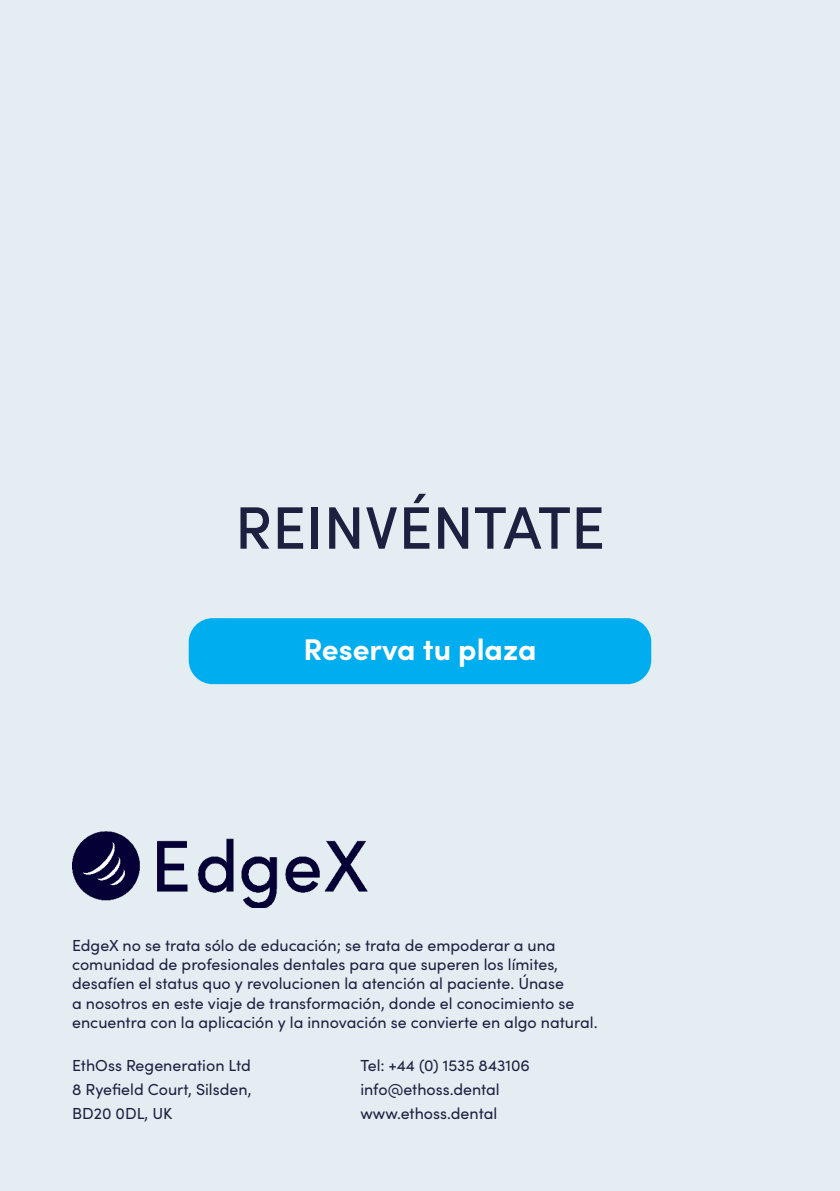
<style>
.page{position:relative;width:840px;height:1191px;background:#fff}
.page>*{position:absolute;margin:0;border:0;box-sizing:border-box;transform-origin:0 0}
.t1{font:500 60px "Sofia Pro";color:#1c2140}
.t2{font:700 30px "Sofia Pro";color:#fff}
.t3{font:16px/19.2px "Sofia Pro";color:#1c2140}
</style>
<div class="page">
<div style="left:0;top:0;width:839px;height:1191px;background:#e4edf2"></div>
<div style="left:189px;top:618px;width:462px;height:66px;background:#00aeef;border-radius:24px"></div>
<img style="left:72px;top:831px;width:295px;height:76px">
<p class="t1" style="left:235px;top:483px;width:371px">REINVÉNTATE</p>
<p class="t2" style="left:303px;top:626px;width:234px">Reserva tu plaza</p>
<p class="t3" style="left:72px;top:934px;width:526px">EdgeX no se trata sólo de educación; se trata de empoderar a una comunidad de profesionales dentales para que superen los límites, desafíen el status quo y revolucionen la atención al paciente. Únase<br>a nosotros en este viaje de transformación, donde el conocimiento se encuentra con la aplicación y la innovación se convierte en algo natural.</p>
<p class="t3" style="left:72px;top:1054px;width:180px">EthOss Regeneration Ltd</p>
<p class="t3" style="left:360px;top:1054px;width:171px">Tel: +44 (0) 1535 843106</p>
<p class="t3" style="left:72px;top:1078px;width:181px">8 Ryefield Court, Silsden,</p>
<p class="t3" style="left:360px;top:1078px;width:141px">info@ethoss.dental</p>
<p class="t3" style="left:72px;top:1102px;width:102px">BD20 0DL, UK</p>
<p class="t3" style="left:360px;top:1102px;width:138px">www.ethoss.dental</p>
</div>
